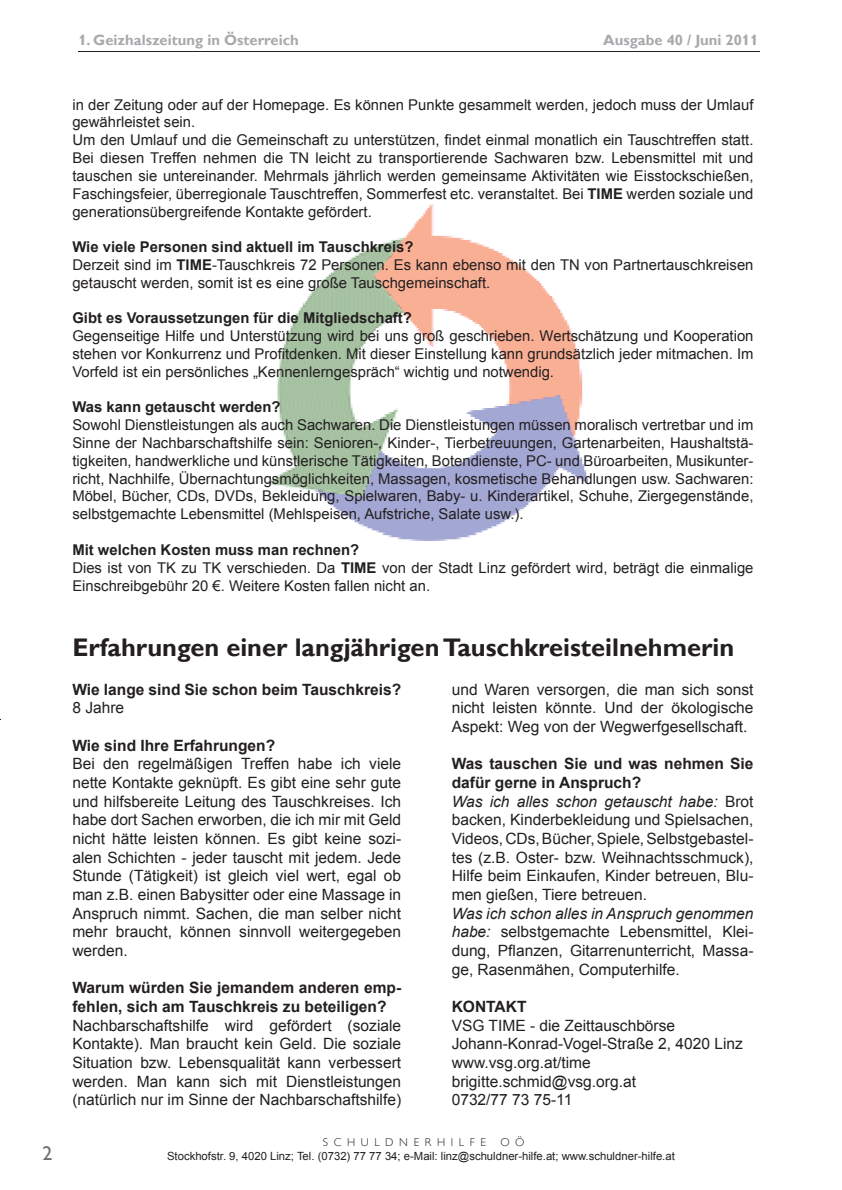
<style>
.page{position:relative;width:842px;height:1190px;background:#fff}
.page>*{position:absolute;margin:0;border:0;box-sizing:border-box;transform-origin:0 0}
.t1{font:700 25.4px "Gill Alt One";color:#231f20}
.t2{font:19.8px "Gill Alt One";color:#6d6e71}
.t3{font:15.5px/18.7px "Arial";color:#231f20;text-align:justify}
.t4{font:700 15.5px/18.7px "Arial";color:#231f20}
.t5{font:14.8px/17.8px "Arial";color:#231f20}
.t6{font:700 14.8px "Arial";color:#231f20}
.t7{font:700 14.8px "Gill Alt One";color:#a8a9ad}
.t8{font:11.3px "Arial";color:#231f20}
.t9{font:300 11.3px "Gill Alt One";letter-spacing:.5em;color:#231f20}
.s1{font-weight:700}
.s2{font-style:italic}
</style>
<div class="page">
<hr style="left:78px;top:52px;width:682px;height:1px;background:#231f20">
<img style="left:267px;top:205px;width:321px;height:335px">
<h2 class="t2" style="left:42px;top:1145px;width:11px">2</h2>
<p class="t7" style="left:78px;top:33px;width:222px">1. Geizhalszeitung in Österreich</p>
<p class="t7" style="left:603px;top:33px;width:157px">Ausgabe 40 / Juni 2011</p>
<p class="t5" style="left:72px;top:97px;width:683px">in der Zeitung oder auf der Homepage. Es können Punkte gesammelt werden, jedoch muss der Umlauf gewährleistet sein.<br>Um den Umlauf und die Gemeinschaft zu unterstützen, findet einmal monatlich ein Tauschtreffen statt.<br>Bei diesen Treffen nehmen die TN leicht zu transportierende Sachwaren bzw. Lebensmittel mit und tauschen sie untereinander. Mehrmals jährlich werden gemeinsame Aktivitäten wie Eisstockschießen, Faschingsfeier, überregionale Tauschtreffen, Sommerfest etc. veranstaltet. Bei <span class="s1">TIME</span> werden soziale und generationsübergreifende Kontakte gefördert.</p>
<p class="t5" style="left:72px;top:239px;width:683px"><span class="s1">Wie viele Personen sind aktuell im Tauschkreis?<br></span>Derzeit sind im <span class="s1">TIME</span>-Tauschkreis 72 Personen. Es kann ebenso mit den TN von Partnertauschkreisen getauscht werden, somit ist es eine große Tauschgemeinschaft.</p>
<p class="t6" style="left:72px;top:313px;width:341px">Gibt es Voraussetzungen für die Mitgliedschaft?</p>
<p class="t5" style="left:72px;top:328px;width:683px;text-align:justify">Gegenseitige Hilfe und Unterstützung wird bei uns groß geschrieben. Wertschätzung und Kooperation stehen vor Konkurrenz und Profitdenken. Mit dieser Einstellung kann grundsätzlich jeder mitmachen. Im Vorfeld ist ein persönliches „Kennenlerngespräch“ wichtig und notwendig.</p>
<p class="t6" style="left:72px;top:402px;width:210px">Was kann getauscht werden?</p>
<p class="t5" style="left:72px;top:417px;width:683px;text-align:justify">Sowohl Dienstleistungen als auch Sachwaren. Die Dienstleistungen müssen moralisch vertretbar und im Sinne der Nachbarschaftshilfe sein: Senioren-, Kinder-, Tierbetreuungen, Gartenarbeiten, Haushaltstä&shy;tigkeiten, handwerkliche und künstlerische Tätigkeiten, Botendienste, PC- und Büroarbeiten, Musikunter&shy;richt, Nachhilfe, Übernachtungsmöglichkeiten, Massagen, kosmetische Behandlungen usw. Sachwaren:<br>Möbel, Bücher, CDs, DVDs, Bekleidung, Spielwaren, Baby- u. Kinderartikel, Schuhe, Ziergegenstände, selbstgemachte Lebensmittel (Mehlspeisen, Aufstriche, Salate usw.).</p>
<p class="t5" style="left:72px;top:542px;width:683px"><span class="s1">Mit welchen Kosten muss man rechnen?<br></span>Dies ist von TK zu TK verschieden. Da <span class="s1">TIME</span> von der Stadt Linz gefördert wird, beträgt die einmalige<br>Einschreibgebühr 20 €. Weitere Kosten fallen nicht an.</p>
<h1 class="t1" style="left:72px;top:637px;width:663px">Erfahrungen einer langjährigen Tauschkreisteilnehmerin</h1>
<p class="t3" style="left:452px;top:681px;width:303px">und Waren versorgen, die man sich sonst nicht leisten könnte. Und der ökologische Aspekt: Weg von der Wegwerfgesellschaft.</p>
<p class="t3" style="left:452px;top:756px;width:303px;text-align:left"><span class="s1">Was tauschen Sie und was nehmen Sie dafür gerne in Anspruch?<br></span><span class="s2">Was ich alles schon getauscht habe:</span> Brot backen, Kinderbekleidung und Spielsachen, Videos, CDs, Bücher, Spiele, Selbstgebastel&shy;tes (z.B. Oster- bzw. Weihnachtsschmuck), Hilfe beim Einkaufen, Kinder betreuen, Blu&shy;men gießen, Tiere betreuen.</p>
<p class="t3" style="left:452px;top:905px;width:303px"><span class="s2">Was ich schon alles in Anspruch genommen habe:</span> selbstgemachte Lebensmittel, Klei&shy;dung, Pflanzen, Gitarrenunterricht, Massa&shy;ge, Rasenmähen, Computerhilfe.</p>
<p class="t4" style="left:452px;top:999px;width:76px">KONTAKT</p>
<p class="t3" style="left:452px;top:1017px;width:293px;text-align:left">VSG TIME - die Zeittauschbörse<br>Johann-Konrad-Vogel-Straße 2, 4020 Linz www.vsg.org.at/time brigitte.schmid@vsg.org.at<br>0732/77 73 75-11</p>
<p class="t4" style="left:72px;top:681px;width:330px">Wie lange sind Sie schon beim Tauschkreis?</p>
<p class="t3" style="left:72px;top:700px;width:53px">8 Jahre</p>
<p class="t4" style="left:72px;top:737px;width:204px">Wie sind Ihre Erfahrungen?</p>
<p class="t3" style="left:72px;top:756px;width:330px">Bei den regelmäßigen Treffen habe ich viele nette Kontakte geknüpft. Es gibt eine sehr gute und hilfsbereite Leitung des Tauschkreises. Ich habe dort Sachen erworben, die ich mir mit Geld nicht hätte leisten können. Es gibt keine sozi&shy;alen Schichten - jeder tauscht mit jedem. Jede Stunde (Tätigkeit) ist gleich viel wert, egal ob man z.B. einen Babysitter oder eine Massage in Anspruch nimmt. Sachen, die man selber nicht mehr braucht, können sinnvoll weitergegeben werden.</p>
<p class="t4" style="left:72px;top:980px;width:330px">Warum würden Sie jemandem anderen emp&shy;fehlen, sich am Tauschkreis zu beteiligen?</p>
<p class="t3" style="left:72px;top:1017px;width:330px">Nachbarschaftshilfe wird gefördert (soziale Kontakte). Man braucht kein Geld. Die soziale Situation bzw. Lebensqualität kann verbessert werden. Man kann sich mit Dienstleistungen (natürlich nur im Sinne der Nachbarschaftshilfe)</p>
<p class="t9" style="left:323px;top:1136px;width:165px">SCHULDNERHILFE</p>
<p class="t9" style="left:500px;top:1136px;width:26px">O Ö</p>
<p class="t8" style="left:167px;top:1151px;width:509px">Stockhofstr. 9, 4020 Linz; Tel. (0732) 77 77 34; e-Mail: linz@schuldner-hilfe.at; www.schuldner-hilfe.at</p>
</div>
